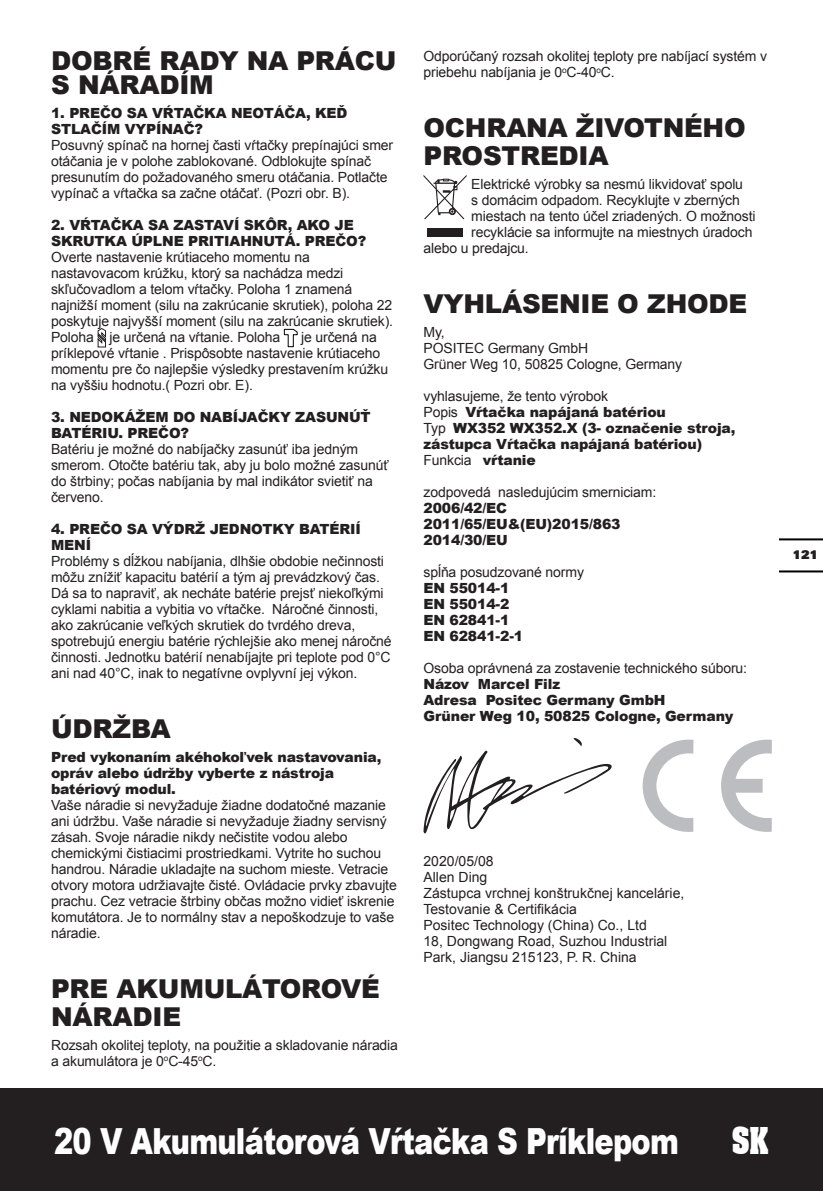
<style>
.page{position:relative;width:823px;height:1191px;background:#fff}
.page>*{position:absolute;margin:0;border:0;box-sizing:border-box;transform-origin:0 0}
.t1{font:900 36px "Arial";letter-spacing:-.025em;color:#fff;scale:.8 1}
.t2{font:700 36px "Aachen BT";color:#fff;scale:.8 1}
.t3{font:900 26px/28px "Arial";letter-spacing:-.01em;color:#231f20}
.t4{font:14px/16px "Arial";letter-spacing:-.01em;color:#231f20}
.t5{font:900 14px/16px "Arial";letter-spacing:-.01em;color:#231f20}
.t6{font:900 12px "Univers";color:#231f20}
.s1{font-weight:400}
.s2{font-weight:900}
</style>
<div class="page">
<div style="left:1px;top:1089px;width:821px;height:102px;background:#231f20"></div>
<hr style="left:0;top:1089px;width:1px;height:102px;background:#231f20">
<hr style="left:779px;top:570px;width:43px;height:2px;background:#000">
<hr style="left:779px;top:538px;width:43px;height:2px;background:#000">
<svg style="left:97px;top:328px;width:9px;height:20px"></svg>
<svg style="left:283px;top:328px;width:15px;height:19px"></svg>
<svg style="left:423px;top:175px;width:43px;height:44px"></svg>
<div style="left:427px;top:228px;width:35px;height:9px;background:#231f20"></div>
<svg style="left:423px;top:738px;width:189px;height:96px"></svg>
<svg style="left:642px;top:739px;width:51px;height:93px"></svg>
<svg style="left:721px;top:739px;width:50px;height:93px"></svg>
<p class="t3" style="left:51px;top:48px;width:347px;line-height:24px">DOBRÉ RADY NA PRÁCU<br>S NÁRADÍM</p>
<p class="t5" style="left:51px;top:104px;width:298px">1. PREČO SA VŔTAČKA NEOTÁČA, KEĎ<br>STLAČÍM VYPÍNAČ?</p>
<p class="t4" style="left:51px;top:137px;width:343px">Posuvný spínač na hornej časti vŕtačky prepínajúci smer otáčania je v polohe zablokované. Odblokujte spínač presunutím do požadovaného smeru otáčania. Potlačte vypínač a vŕtačka sa začne otáčať. (Pozri obr. B).</p>
<p class="t5" style="left:51px;top:216px;width:316px">2. VŔTAČKA SA ZASTAVÍ SKÔR, AKO JE<br>SKRUTKA ÚPLNE PRITIAHNUTÁ. PREČO?</p>
<p class="t4" style="left:51px;top:249px;width:343px">Overte nastavenie krútiaceho momentu na nastavovacom krúžku, ktorý sa nachádza medzi skľučovadlom a telom vŕtačky. Poloha 1 znamená najnižší moment (silu na zakrúcanie skrutiek), poloha 22 poskytuje najvyšší moment (silu na zakrúcanie skrutiek).<br>Poloha je určená na vŕtanie. Poloha</p>
<p class="t4" style="left:51px;top:329px;width:338px;text-indent:250px">je určená na príklepové vŕtanie . Prispôsobte nastavenie krútiaceho momentu pre čo najlepšie výsledky prestavením krúžku na vyššiu hodnotu.( Pozri obr. E).</p>
<p class="t5" style="left:51px;top:408px;width:321px">3. NEDOKÁŽEM DO NABÍJAČKY ZASUNÚŤ<br>BATÉRIU. PREČO?</p>
<p class="t4" style="left:51px;top:441px;width:339px">Batériu je možné do nabíjačky zasunúť iba jedným smerom. Otočte batériu tak, aby ju bolo možné zasunúť do štrbiny; počas nabíjania by mal indikátor svietiť na červeno.</p>
<p class="t5" style="left:51px;top:520px;width:311px">4. PREČO SA VÝDRŽ JEDNOTKY BATÉRIÍ<br>MENÍ</p>
<p class="t4" style="left:51px;top:553px;width:342px">Problémy s dĺžkou nabíjania, dlhšie obdobie nečinnosti môžu znížiť kapacitu batérií a tým aj prevádzkový čas.<br>Dá sa to napraviť, ak necháte batérie prejsť niekoľkými cyklami nabitia a vybitia vo vŕtačke. Náročné činnosti, ako zakrúcanie veľkých skrutiek do tvrdého dreva, spotrebujú energiu batérie rýchlejšie ako menej náročné činnosti. Jednotku batérií nenabíjajte pri teplote pod 0°C ani nad 40°C, inak to negatívne ovplyvní jej výkon.</p>
<p class="t3" style="left:51px;top:714px;width:121px">ÚDRŽBA</p>
<p class="t5" style="left:51px;top:748px;width:331px">Pred vykonaním akéhokoľvek nastavovania, opráv alebo údržby vyberte z nástroja batériový modul.</p>
<p class="t4" style="left:51px;top:797px;width:347px">Vaše náradie si nevyžaduje žiadne dodatočné mazanie ani údržbu. Vaše náradie si nevyžaduje žiadny servisný zásah. Svoje náradie nikdy nečistite vodou alebo chemickými čistiacimi prostriedkami. Vytrite ho suchou handrou. Náradie ukladajte na suchom mieste. Vetracie otvory motora udržiavajte čisté. Ovládacie prvky zbavujte prachu. Cez vetracie štrbiny občas možno vidieť iskrenie komutátora. Je to normálny stav a nepoškodzuje to vaše náradie.</p>
<p class="t3" style="left:51px;top:974px;width:330px">PRE AKUMULÁTOROVÉ<br>NÁRADIE</p>
<p class="t4" style="left:51px;top:1037px;width:348px">Rozsah okolitej teploty, na použitie a skladovanie náradia a akumulátora je 0<sup>o</sup>C-45<sup>o</sup>C.</p>
<p class="t4" style="left:423px;top:48px;width:345px">Odporúčaný rozsah okolitej teploty pre nabíjací systém v priebehu nabíjania je 0<sup>o</sup>C-40<sup>o</sup>C.</p>
<p class="t3" style="left:423px;top:113px;width:323px">OCHRANA ŽIVOTNÉHO<br>PROSTREDIA</p>
<p class="t4" style="left:471px;top:176px;width:273px">Elektrické výrobky sa nesmú likvidovať spolu</p>
<p class="t4" style="left:471px;top:192px;width:270px">s domácim odpadom. Recyklujte v zberných</p>
<p class="t4" style="left:471px;top:208px;width:286px">miestach na tento účel zriadených. O možnosti</p>
<p class="t4" style="left:471px;top:224px;width:282px">recyklácie sa informujte na miestnych úradoch</p>
<p class="t4" style="left:423px;top:240px;width:107px">alebo u predajcu.</p>
<p class="t3" style="left:423px;top:289px;width:325px">VYHLÁSENIE O ZHODE</p>
<p class="t4" style="left:423px;top:324px;width:23px">My,</p>
<p class="t4" style="left:423px;top:340px;width:166px">POSITEC Germany GmbH</p>
<p class="t4" style="left:423px;top:356px;width:260px">Grüner Weg 10, 50825 Cologne, Germany</p>
<p class="t4" style="left:423px;top:388px;width:186px">vyhlasujeme, že tento výrobok</p>
<p class="t5" style="left:423px;top:404px;width:244px"><span class="s1">Popis</span> Vŕtačka napájaná batériou</p>
<p class="t5" style="left:423px;top:420px;width:313px"><span class="s1">Typ</span> WX352 WX352.X (3- označenie stroja, zástupca Vŕtačka napájaná batériou)</p>
<p class="t4" style="left:423px;top:452px;width:114px">Funkcia <span class="s2">vŕtanie</span></p>
<p class="t4" style="left:423px;top:484px;width:234px">zodpovedá nasledujúcim smerniciam:</p>
<p class="t5" style="left:423px;top:500px;width:85px">2006/42/EC</p>
<p class="t5" style="left:423px;top:516px;width:198px">2011/65/EU&amp;(EU)2015/863</p>
<p class="t5" style="left:423px;top:532px;width:86px">2014/30/EU</p>
<p class="t4" style="left:423px;top:564px;width:162px">spĺňa posudzované normy</p>
<p class="t5" style="left:423px;top:580px;width:87px">EN 55014-1</p>
<p class="t5" style="left:423px;top:596px;width:87px">EN 55014-2</p>
<p class="t5" style="left:423px;top:612px;width:87px">EN 62841-1</p>
<p class="t5" style="left:423px;top:628px;width:101px">EN 62841-2-1</p>
<p class="t4" style="left:423px;top:660px;width:325px">Osoba oprávnená za zostavenie technického súboru:</p>
<p class="t5" style="left:423px;top:676px;width:138px">Názov Marcel Filz</p>
<p class="t5" style="left:423px;top:692px;width:243px">Adresa Positec Germany GmbH</p>
<p class="t5" style="left:423px;top:708px;width:311px">Grüner Weg 10, 50825 Cologne, Germany</p>
<p class="t4" style="left:423px;top:852px;width:72px">2020/05/08</p>
<p class="t4" style="left:423px;top:868px;width:65px">Allen Ding</p>
<p class="t4" style="left:423px;top:884px;width:262px">Zástupca vrchnej konštrukčnej kancelárie,</p>
<p class="t4" style="left:423px;top:900px;width:155px">Testovanie &amp; Certifikácia</p>
<p class="t4" style="left:423px;top:916px;width:225px">Positec Technology (China) Co., Ltd</p>
<p class="t4" style="left:423px;top:932px;width:245px">18, Dongwang Road, Suzhou Industrial</p>
<p class="t4" style="left:423px;top:948px;width:214px">Park, Jiangsu 215123, P. R. China</p>
<h1 class="t1" style="left:54px;top:1115px;width:782px">20 V Akumulátorová Vŕtačka S Príklepom</h1>
<h1 class="t2" style="left:731px;top:1118px;width:48px">SK</h1>
<p class="t6" style="left:792px;top:546px;width:27px">121</p>
</div>
